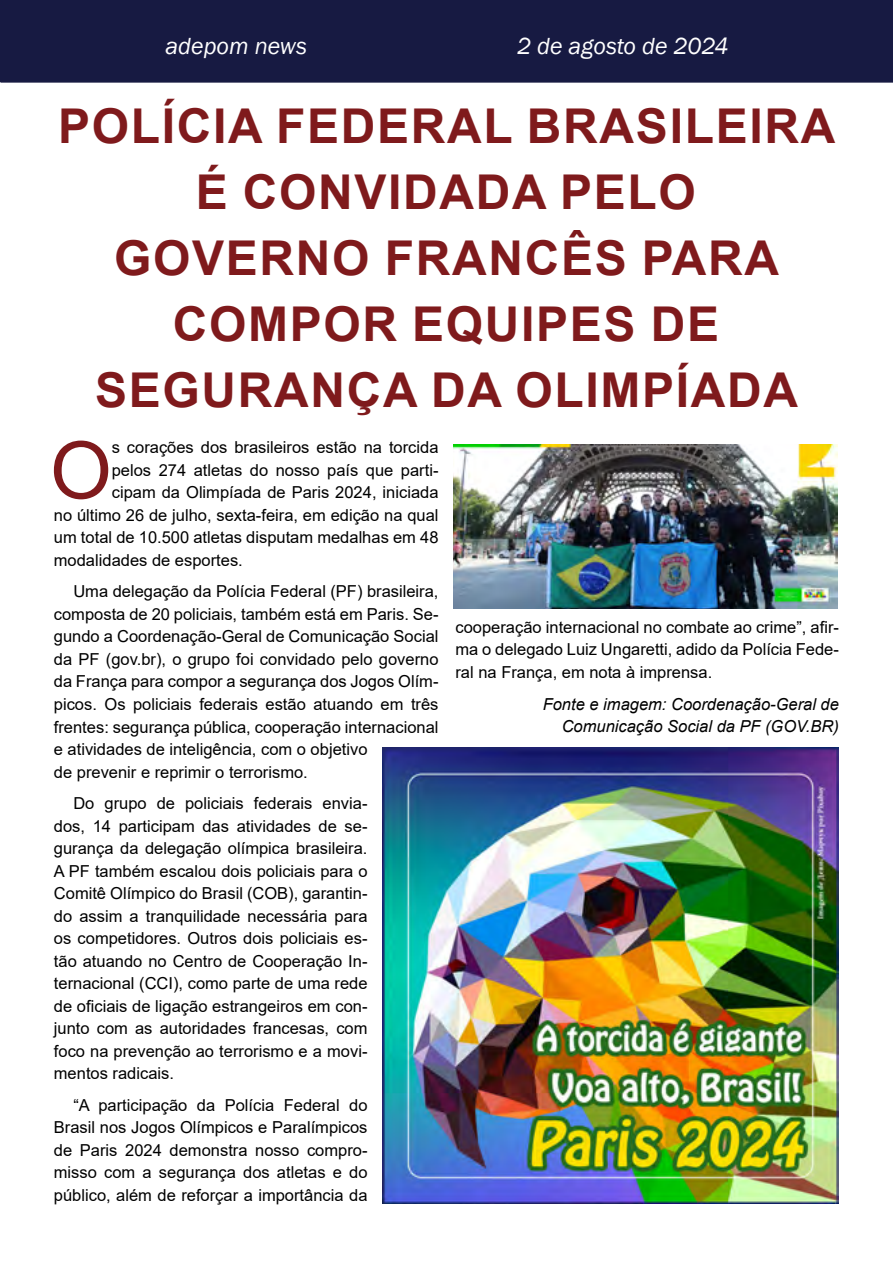
<style>
.page{position:relative;width:893px;height:1263px;background:#fff}
.page>*{position:absolute;margin:0;border:0;box-sizing:border-box;transform-origin:0 0}
.t1{font:79.35px "Arial";color:#7f1a1c}
.t2{font:700 48px/66px "Arial";letter-spacing:.035em;color:#7f1a1c;text-align:center}
.t3{font:italic 24px "Franklin Gothic";color:#fff}
.t4{font:16.5px/22.5px "Arial";color:#000;text-align:justify}
.t5{font:italic 16.5px/22.5px "Arial";color:#000;text-align:right}
</style>
<div class="page">
<div style="left:1px;top:0;width:892px;height:82px;background:#171a42"></div>
<img style="left:453px;top:445px;width:385px;height:163px">
<img style="left:383px;top:748px;width:456px;height:456px">
<h3 class="t3" style="left:165px;top:31px;width:143px">adepom news</h3>
<h3 class="t3" style="left:517px;top:31px;width:213px">2 de agosto de 2024</h3>
<h2 class="t2" style="left:58px;top:94px;width:779px">POLÍCIA FEDERAL BRASILEIRA<br>É CONVIDADA PELO<br>GOVERNO FRANCÊS PARA<br>COMPOR EQUIPES DE<br>SEGURANÇA DA OLIMPÍADA</h2>
<h1 class="t1" style="left:50px;top:416px;width:63px">O</h1>
<p class="t4" style="left:112px;top:436px;width:328px">s corações dos brasileiros estão na torcida</p>
<p class="t4" style="left:112px;top:459px;width:328px">pelos 274 atletas do nosso país que parti-</p>
<p class="t4" style="left:112px;top:481px;width:328px">cipam da Olimpíada de Paris 2024, iniciada</p>
<p class="t4" style="left:54px;top:504px;width:386px">no último 26 de julho, sexta-feira, em edição na qual</p>
<p class="t4" style="left:54px;top:526px;width:386px">um total de 10.500 atletas disputam medalhas em 48</p>
<p class="t4" style="left:54px;top:549px;width:190px">modalidades de esportes.</p>
<p class="t4" style="left:54px;top:580px;width:386px;text-align:left;text-indent:20px">Uma delegação da Polícia Federal (PF) brasileira, composta de 20 policiais, também está em Paris. Se&shy;gundo a Coordenação-Geral de Comunicação Social da PF (gov.br), o grupo foi convidado pelo governo da França para compor a segurança dos Jogos Olím&shy;picos. Os policiais federais estão atuando em três frentes: segurança pública, cooperação internacional e atividades de inteligência, com o objetivo<br>de prevenir e reprimir o terrorismo.</p>
<p class="t4" style="left:54px;top:792px;width:315px;text-indent:19px">Do grupo de policiais federais envia&shy;dos, 14 participam das atividades de se&shy;gurança da delegação olímpica brasileira.<br>A PF também escalou dois policiais para o Comitê Olímpico do Brasil (COB), garantin&shy;do assim a tranquilidade necessária para os competidores. Outros dois policiais es&shy;tão atuando no Centro de Cooperação In&shy;ternacional (CCI), como parte de uma rede de oficiais de ligação estrangeiros em con&shy;junto com as autoridades francesas, com foco na prevenção ao terrorismo e a movi&shy;mentos radicais.</p>
<p class="t4" style="left:54px;top:1093px;width:315px;text-indent:20px">“A participação da Polícia Federal do Brasil nos Jogos Olímpicos e Paralímpicos de Paris 2024 demonstra nosso compro&shy;misso com a segurança dos atletas e do público, além de reforçar a importância da</p>
<p class="t4" style="left:455px;top:616px;width:385px">cooperação internacional no combate ao crime”, afir&shy;ma o delegado Luiz Ungaretti, adido da Polícia Fede&shy;ral na França, em nota à imprensa.</p>
<p class="t5" style="left:543px;top:693px;width:298px">Fonte e imagem: Coordenação-Geral de<br>Comunicação Social da PF (GOV.BR)</p>
</div>
